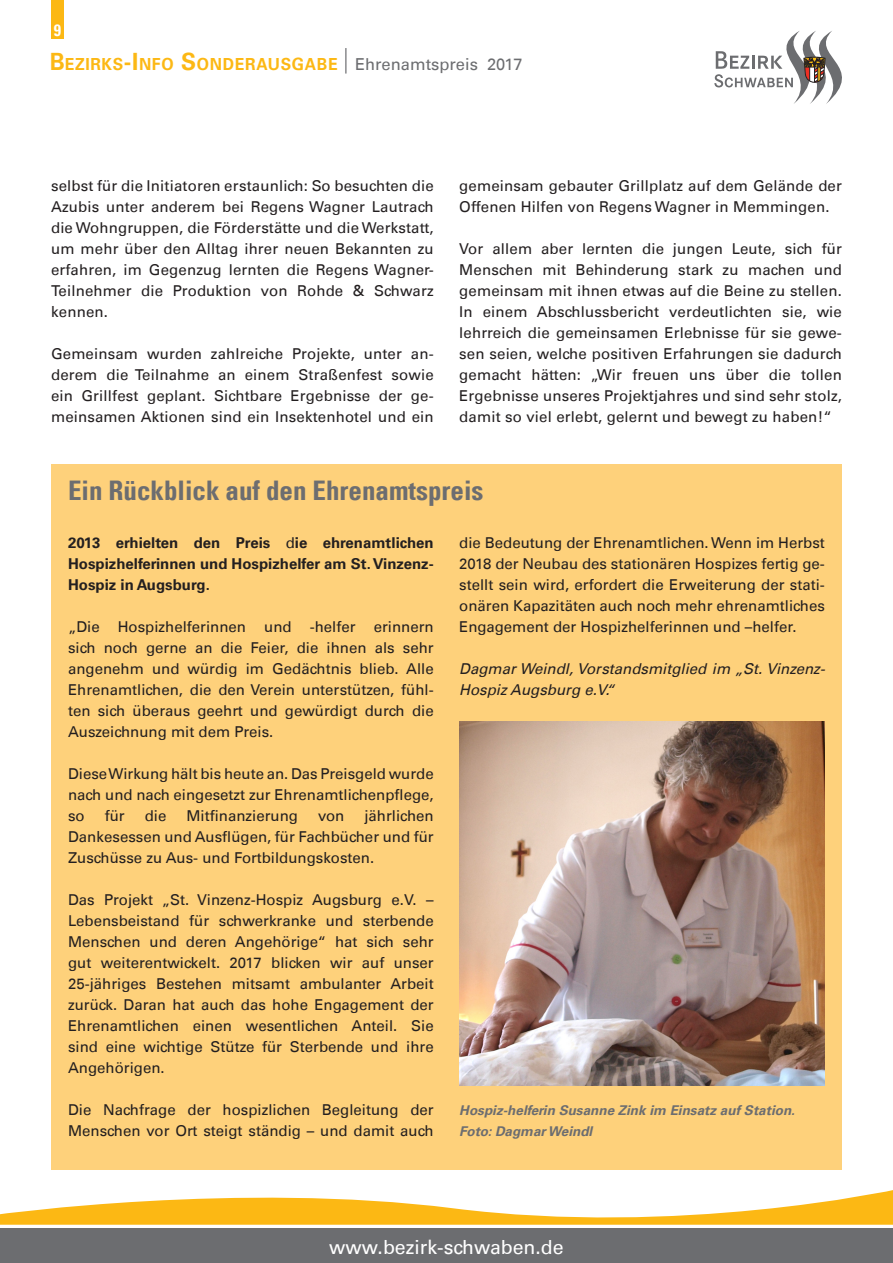
<style>
.page{position:relative;width:893px;height:1263px;background:#fff}
.page>*{position:absolute;margin:0;border:0;box-sizing:border-box;transform-origin:0 0}
.t1{font:700 condensed 27px "Univers LT";color:#6c6d70}
.t2{font:19.5px "Univers LT";color:#fff}
.t3{font:700 16.65px "Univers LT";letter-spacing:.045em;color:#fcb814;scale:.94 1}
.t4{font:700 condensed 16.5px "Univers LT";color:#fff}
.t5{font:15px/21px "Univers LT";color:#231f20;text-align:justify}
.t6{font:700 15px/21px "Univers LT";color:#231f20;text-align:justify}
.t7{font:italic 15px/21px "Univers LT";color:#231f20}
.t8{font:italic 700 13.5px/21px "Univers LT";color:#6c6d70}
.s1{font-size:23.85px}
.s2{font-weight:400;font-size:16.5px;color:#6c6d70}
.s3{font-weight:400}
</style>
<div class="page">
<div style="left:51px;top:0;width:13px;height:38px;background:#fcb814"></div>
<svg style="left:714px;top:31px;width:128px;height:73px"></svg>
<svg style="left:345px;top:48px;width:1px;height:26px"></svg>
<div style="left:0;top:1229px;width:893px;height:34px;background:#6c6d70"></div>
<svg style="left:0;top:1190px;width:893px;height:39px"></svg>
<div style="left:51px;top:464px;width:791px;height:705px;background:#fed17b"></div>
<img style="left:459px;top:721px;width:366px;height:365px">
<p class="t4" style="left:54px;top:20px;width:9px">9</p>
<p class="t3" style="left:50px;top:55px;width:505px"><span class="s1">B</span>EZIRKS<span class="s1">-I</span> NFO <span class="s1">S</span>ONDERAUSGABE <span class="s2">Ehrenamtspreis 2017</span></p>
<p class="t5" style="left:51px;top:175px;width:384px">selbst für die Initiatoren erstaunlich: So besuchten die Azubis unter anderem bei Regens Wagner Lautrach die Wohngruppen, die Förderstätte und die Werkstatt, um mehr über den Alltag ihrer neuen Bekannten zu erfahren, im Gegenzug lernten die Regens Wagner-Teilnehmer die Produktion von Rohde &amp; Schwarz kennen.</p>
<p class="t5" style="left:51px;top:343px;width:384px">Gemeinsam wurden zahlreiche Projekte, unter an&shy;derem die Teilnahme an einem Straßenfest sowie ein Grillfest geplant. Sichtbare Ergebnisse der ge&shy;meinsamen Aktionen sind ein Insektenhotel und ein</p>
<p class="t5" style="left:459px;top:175px;width:384px">gemeinsam gebauter Grillplatz auf dem Gelände der<br>Offenen Hilfen von Regens Wagner in Memmingen.</p>
<p class="t5" style="left:459px;top:238px;width:384px">Vor allem aber lernten die jungen Leute, sich für Menschen mit Behinderung stark zu machen und gemeinsam mit ihnen etwas auf die Beine zu stellen.<br>In einem Abschlussbericht verdeutlichten sie, wie lehrreich die gemeinsamen Erlebnisse für sie gewe&shy;sen seien, welche positiven Erfahrungen sie dadurch gemacht hätten: „Wir freuen uns über die tollen Ergebnisse unseres Projektjahres und sind sehr stolz, damit so viel erlebt, gelernt und bewegt zu haben!“</p>
<h1 class="t1" style="left:68px;top:474px;width:417px">Ein Rückblick auf den Ehrenamtspreis</h1>
<p class="t6" style="left:68px;top:532px;width:367px">2013 erhielten den Preis <span class="s3">d</span>ie ehrenamtlichen Hospizhelferinnen und Hospizhelfer am St. Vinzenz-Hospiz in Augsburg.</p>
<p class="t5" style="left:68px;top:616px;width:367px">„Die Hospizhelferinnen und -helfer erinnern sich noch gerne an die Feier, die ihnen als sehr angenehm und würdig im Gedächtnis blieb. Alle Ehrenamtlichen, die den Verein unterstützen, fühl&shy;ten sich überaus geehrt und gewürdigt durch die Auszeichnung mit dem Preis.</p>
<p class="t5" style="left:68px;top:763px;width:367px">Diese Wirkung hält bis heute an. Das Preisgeld wurde nach und nach eingesetzt zur Ehrenamtlichenpflege, so</p>
<p class="t5" style="left:459px;top:532px;width:367px">die Bedeutung der Ehrenamtlichen. Wenn im Herbst 2018 der Neubau des stationären Hospizes fertig ge&shy;stellt sein wird, erfordert die Erweiterung der stati&shy;onären Kapazitäten auch noch mehr ehrenamtliches Engagement der Hospizhelferinnen und –helfer.</p>
<p class="t7" style="left:459px;top:658px;width:368px">Dagmar Weindl, Vorstandsmitglied im „St. Vinzenz-<br>Hospiz Augsburg e.V.“</p>
<p class="t5" style="left:105px;top:805px;width:21px">für</p>
<p class="t5" style="left:145px;top:805px;width:23px">die</p>
<p class="t5" style="left:186px;top:805px;width:113px">Mitfinanzierung</p>
<p class="t5" style="left:318px;top:805px;width:28px">von</p>
<p class="t5" style="left:68px;top:805px;width:367px;text-indent:296px">jährlichen Dankesessen und Ausflügen, für Fachbücher und für Zuschüsse zu Aus- und Fortbildungskosten.</p>
<p class="t5" style="left:68px;top:889px;width:367px">Das Projekt „St. Vinzenz-Hospiz Augsburg e.V. – Lebensbeistand für schwerkranke und sterbende Menschen und deren Angehörige“ hat sich sehr gut weiterentwickelt. 2017 blicken wir auf unser 25-jähriges Bestehen mitsamt ambulanter Arbeit zurück. Daran hat auch das hohe Engagement der Ehrenamtlichen einen wesentlichen Anteil. Sie sind eine wichtige Stütze für Sterbende und ihre Angehörigen.</p>
<p class="t5" style="left:68px;top:1099px;width:367px">Die Nachfrage der hospizlichen Begleitung der<br>Menschen vor Ort steigt ständig – und damit auch</p>
<p class="t8" style="left:459px;top:1100px;width:337px">Hospiz-helferin Susanne Zink im Einsatz auf Station.<br>Foto: Dagmar Weindl</p>
<h2 class="t2" style="left:329px;top:1235px;width:236px">www.bezirk-schwaben.de</h2>
</div>
